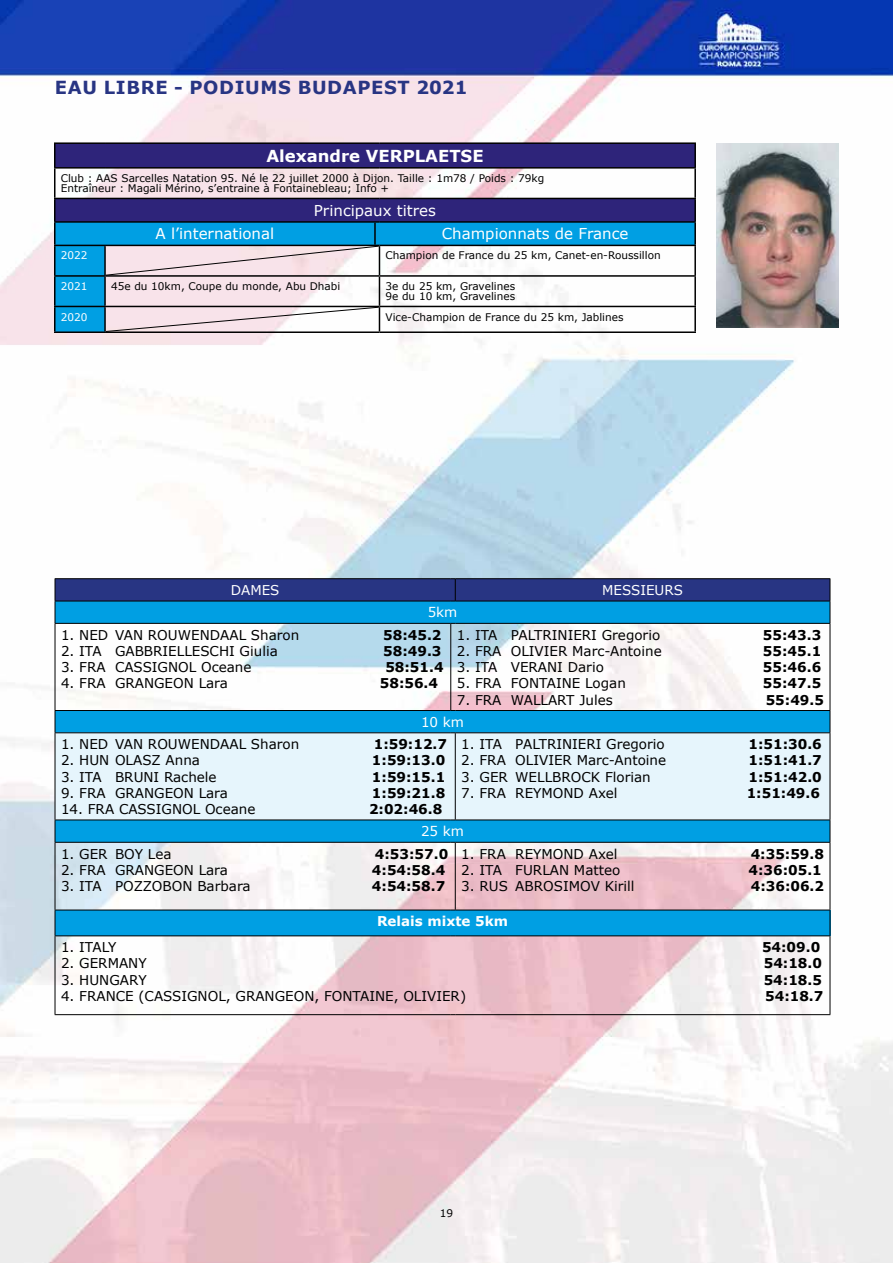
<style>
.page{position:relative;width:893px;height:1263px;background:#fff}
.page>*{position:absolute;margin:0;border:0;box-sizing:border-box;transform-origin:0 0}
.t1{font:700 18px "Verdana";letter-spacing:.035em;color:#283583}
.t2{font:700 16.5px "Verdana";color:#fff}
.t3{font:15px "Verdana";color:#fff}
.t4{font:13.5px "Verdana";color:#000}
.t5{font:700 13.5px "Verdana";color:#000}
.t6{font:13.5px "Verdana";color:#fff}
.t7{font:700 13.5px "Verdana";color:#fff}
.t8{font:10.5px/10.5px "Verdana";color:#000}
.t9{font:10.5px "Verdana";color:#fff}
</style>
<div class="page">
<img style="left:0;top:0;width:893px;height:1263px">
<svg style="left:56px;top:624px;width:774px;height:218px"></svg>
<div style="left:56px;top:733px;width:774px;height:86px;background:#e6f5fc"></div>
<div style="left:55px;top:910px;width:775px;height:26px;background:#009fe3"></div>
<hr style="left:55px;top:624px;width:1px;height:86px;background:#000">
<svg style="left:55px;top:578px;width:776px;height:46px"></svg>
<hr style="left:450px;top:624px;width:1px;height:86px;background:#000">
<hr style="left:455px;top:623px;width:375px;height:1px;background:#000">
<hr style="left:830px;top:624px;width:1px;height:86px;background:#000">
<hr style="left:55px;top:710px;width:396px;height:1px;background:#000">
<svg style="left:55px;top:711px;width:1px;height:21px"></svg>
<hr style="left:455px;top:710px;width:375px;height:1px;background:#000">
<svg style="left:830px;top:711px;width:1px;height:21px"></svg>
<svg style="left:55px;top:820px;width:1px;height:22px"></svg>
<svg style="left:830px;top:820px;width:1px;height:22px"></svg>
<hr style="left:55px;top:842px;width:396px;height:1px;background:#000">
<hr style="left:55px;top:843px;width:1px;height:67px;background:#000">
<hr style="left:455px;top:842px;width:375px;height:1px;background:#000">
<hr style="left:455px;top:843px;width:1px;height:67px;background:#000">
<hr style="left:830px;top:843px;width:1px;height:67px;background:#000">
<hr style="left:55px;top:936px;width:1px;height:78px;background:#000">
<hr style="left:830px;top:936px;width:1px;height:78px;background:#000">
<hr style="left:55px;top:1014px;width:396px;height:1px;background:#000">
<hr style="left:455px;top:1014px;width:375px;height:1px;background:#000">
<hr style="left:55px;top:732px;width:396px;height:1px;background:#000">
<hr style="left:55px;top:733px;width:1px;height:86px;background:#000">
<hr style="left:55px;top:819px;width:396px;height:1px;background:#000">
<hr style="left:455px;top:732px;width:375px;height:1px;background:#000">
<hr style="left:455px;top:733px;width:1px;height:86px;background:#000">
<hr style="left:830px;top:733px;width:1px;height:86px;background:#000">
<hr style="left:455px;top:819px;width:375px;height:1px;background:#000">
<hr style="left:55px;top:910px;width:396px;height:1px;background:#000">
<svg style="left:55px;top:910px;width:1px;height:25px"></svg>
<hr style="left:455px;top:910px;width:375px;height:1px;background:#000">
<svg style="left:830px;top:910px;width:1px;height:25px"></svg>
<hr style="left:55px;top:935px;width:396px;height:1px;background:#000">
<hr style="left:455px;top:935px;width:375px;height:1px;background:#000">
<svg style="left:56px;top:144px;width:638px;height:77px;fill:#2e247a"></svg>
<hr style="left:54px;top:142px;width:51px;height:2px;background:#000">
<hr style="left:54px;top:144px;width:2px;height:23px;background:#000">
<hr style="left:105px;top:142px;width:270px;height:2px;background:#000">
<hr style="left:379px;top:142px;width:317px;height:2px;background:#000">
<hr style="left:694px;top:144px;width:2px;height:23px;background:#000">
<hr style="left:54px;top:167px;width:51px;height:2px;background:#000">
<hr style="left:54px;top:169px;width:2px;height:29px;background:#000">
<hr style="left:105px;top:167px;width:270px;height:2px;background:#000">
<hr style="left:379px;top:167px;width:317px;height:2px;background:#000">
<hr style="left:694px;top:169px;width:2px;height:29px;background:#000">
<hr style="left:54px;top:198px;width:51px;height:1px;background:#000">
<hr style="left:54px;top:199px;width:2px;height:22px;background:#000">
<hr style="left:105px;top:198px;width:270px;height:1px;background:#000">
<hr style="left:379px;top:198px;width:317px;height:1px;background:#000">
<hr style="left:694px;top:199px;width:2px;height:22px;background:#000">
<hr style="left:54px;top:246px;width:2px;height:29px;background:#000">
<hr style="left:694px;top:246px;width:2px;height:29px;background:#000">
<hr style="left:54px;top:277px;width:2px;height:29px;background:#000">
<hr style="left:694px;top:277px;width:2px;height:29px;background:#000">
<hr style="left:54px;top:307px;width:2px;height:24px;background:#000">
<hr style="left:694px;top:307px;width:2px;height:24px;background:#000">
<hr style="left:54px;top:331px;width:51px;height:2px;background:#000">
<hr style="left:379px;top:331px;width:317px;height:2px;background:#000">
<hr style="left:54px;top:223px;width:2px;height:22px;background:#000">
<hr style="left:54px;top:221px;width:51px;height:2px;background:#000">
<hr style="left:379px;top:221px;width:317px;height:2px;background:#000">
<hr style="left:694px;top:223px;width:2px;height:22px;background:#000">
<hr style="left:54px;top:245px;width:51px;height:1px;background:#000">
<hr style="left:379px;top:245px;width:317px;height:1px;background:#000">
<hr style="left:54px;top:275px;width:51px;height:2px;background:#000">
<hr style="left:379px;top:275px;width:317px;height:2px;background:#000">
<hr style="left:54px;top:306px;width:51px;height:1px;background:#000">
<hr style="left:379px;top:306px;width:317px;height:1px;background:#000">
<svg style="left:55px;top:221px;width:640px;height:112px"></svg>
<img style="left:716px;top:143px;width:123px;height:184px">
<h1 class="t1" style="left:55px;top:74px;width:414px">EAU LIBRE - PODIUMS BUDAPEST 2021</h1>
<p class="t2" style="left:266px;top:144px;width:219px">Alexandre VERPLAETSE</p>
<p class="t8" style="left:61px;top:173px;width:485px">Club : AAS Sarcelles Natation 95. Né le 22 juillet 2000 à Dijon. Taille : 1m78 / Poids : 79kg<br>Entraîneur : Magali Mérino, s’entraine à Fontainebleau; Info +</p>
<p class="t3" style="left:314px;top:200px;width:124px">Principaux titres</p>
<p class="t3" style="left:155px;top:224px;width:120px">A l’international</p>
<p class="t3" style="left:442px;top:224px;width:188px">Championnats de France</p>
<p class="t9" style="left:61px;top:248px;width:28px">2022</p>
<p class="t8" style="left:385px;top:250px;width:277px">Champion de France du 25 km, Canet-en-Roussillon</p>
<p class="t9" style="left:61px;top:279px;width:28px">2021</p>
<p class="t8" style="left:111px;top:281px;width:231px">45e du 10km, Coupe du monde, Abu Dhabi</p>
<p class="t8" style="left:385px;top:281px;width:131px">3e du 25 km, Gravelines<br>9e du 10 km, Gravelines</p>
<p class="t9" style="left:61px;top:309px;width:28px">2020</p>
<p class="t8" style="left:385px;top:311px;width:240px">Vice-Champion de France du 25 km, Jablines</p>
<p class="t6" style="left:231px;top:581px;width:50px">DAMES</p>
<p class="t6" style="left:602px;top:581px;width:82px">MESSIEURS</p>
<p class="t6" style="left:428px;top:603px;width:31px">5km</p>
<p class="t4" style="left:61px;top:625px;width:240px">1. NED VAN ROUWENDAAL Sharon</p>
<p class="t5" style="left:383px;top:625px;width:60px">58:45.2</p>
<p class="t4" style="left:61px;top:642px;width:218px">2. ITA GABBRIELLESCHI Giulia</p>
<p class="t5" style="left:383px;top:641px;width:60px">58:49.3</p>
<p class="t4" style="left:61px;top:658px;width:192px">3. FRA CASSIGNOL Oceane</p>
<p class="t5" style="left:385px;top:658px;width:60px">58:51.4</p>
<p class="t4" style="left:61px;top:674px;width:168px">4. FRA GRANGEON Lara</p>
<p class="t5" style="left:380px;top:674px;width:60px">58:56.4</p>
<p class="t4" style="left:457px;top:625px;width:205px">1. ITA PALTRINIERI Gregorio</p>
<p class="t5" style="left:763px;top:625px;width:60px">55:43.3</p>
<p class="t4" style="left:457px;top:642px;width:206px">2. FRA OLIVIER Marc-Antoine</p>
<p class="t5" style="left:763px;top:641px;width:60px">55:45.1</p>
<p class="t4" style="left:457px;top:658px;width:149px">3. ITA VERANI Dario</p>
<p class="t5" style="left:763px;top:658px;width:60px">55:46.6</p>
<p class="t4" style="left:457px;top:674px;width:171px">5. FRA FONTAINE Logan</p>
<p class="t5" style="left:763px;top:674px;width:60px">55:47.5</p>
<p class="t4" style="left:457px;top:690px;width:158px">7. FRA WALLART Jules</p>
<p class="t5" style="left:766px;top:690px;width:60px">55:49.5</p>
<p class="t6" style="left:421px;top:713px;width:45px">10 km</p>
<p class="t4" style="left:61px;top:735px;width:240px">1. NED VAN ROUWENDAAL Sharon</p>
<p class="t5" style="left:374px;top:735px;width:75px">1:59:12.7</p>
<p class="t4" style="left:61px;top:751px;width:140px">2. HUN OLASZ Anna</p>
<p class="t5" style="left:372px;top:751px;width:75px">1:59:13.0</p>
<p class="t4" style="left:61px;top:767px;width:157px">3. ITA BRUNI Rachele</p>
<p class="t5" style="left:372px;top:767px;width:75px">1:59:15.1</p>
<p class="t4" style="left:61px;top:783px;width:168px">9. FRA GRANGEON Lara</p>
<p class="t5" style="left:372px;top:783px;width:75px">1:59:21.8</p>
<p class="t4" style="left:61px;top:800px;width:196px">14. FRA CASSIGNOL Oceane</p>
<p class="t5" style="left:369px;top:799px;width:75px">2:02:46.8</p>
<p class="t4" style="left:461px;top:735px;width:205px">1. ITA PALTRINIERI Gregorio</p>
<p class="t5" style="left:748px;top:735px;width:75px">1:51:30.6</p>
<p class="t4" style="left:461px;top:751px;width:206px">2. FRA OLIVIER Marc-Antoine</p>
<p class="t5" style="left:748px;top:751px;width:75px">1:51:41.7</p>
<p class="t4" style="left:461px;top:767px;width:191px">3. GER WELLBROCK Florian</p>
<p class="t5" style="left:748px;top:767px;width:75px">1:51:42.0</p>
<p class="t4" style="left:461px;top:783px;width:158px">7. FRA REYMOND Axel</p>
<p class="t5" style="left:747px;top:783px;width:75px">1:51:49.6</p>
<p class="t6" style="left:421px;top:822px;width:45px">25 km</p>
<p class="t4" style="left:461px;top:844px;width:158px">1. FRA REYMOND Axel</p>
<p class="t5" style="left:751px;top:844px;width:75px">4:35:59.8</p>
<p class="t4" style="left:461px;top:861px;width:161px">2. ITA FURLAN Matteo</p>
<p class="t5" style="left:748px;top:860px;width:75px">4:36:05.1</p>
<p class="t4" style="left:461px;top:877px;width:175px">3. RUS ABROSIMOV Kirill</p>
<p class="t5" style="left:751px;top:876px;width:75px">4:36:06.2</p>
<p class="t7" style="left:377px;top:912px;width:133px">Relais mixte 5km</p>
<p class="t4" style="left:61px;top:844px;width:112px">1. GER BOY Lea</p>
<p class="t5" style="left:375px;top:844px;width:75px">4:53:57.0</p>
<p class="t4" style="left:61px;top:861px;width:168px">2. FRA GRANGEON Lara</p>
<p class="t5" style="left:372px;top:860px;width:75px">4:54:58.4</p>
<p class="t4" style="left:61px;top:877px;width:191px">3. ITA POZZOBON Barbara</p>
<p class="t5" style="left:372px;top:876px;width:75px">4:54:58.7</p>
<p class="t4" style="left:61px;top:938px;width:57px">1. ITALY</p>
<p class="t5" style="left:762px;top:938px;width:60px">54:09.0</p>
<p class="t4" style="left:61px;top:954px;width:87px">2. GERMANY</p>
<p class="t5" style="left:764px;top:954px;width:60px">54:18.0</p>
<p class="t4" style="left:61px;top:970px;width:87px">3. HUNGARY</p>
<p class="t5" style="left:764px;top:970px;width:60px">54:18.5</p>
<p class="t4" style="left:61px;top:987px;width:407px">4. FRANCE (CASSIGNOL, GRANGEON, FONTAINE, OLIVIER)</p>
<p class="t5" style="left:765px;top:986px;width:60px">54:18.7</p>
<p class="t8" style="left:440px;top:1208px;width:15px">19</p>
<p class="t8" style="left:440px;top:1208px;width:15px">21</p>
</div>
